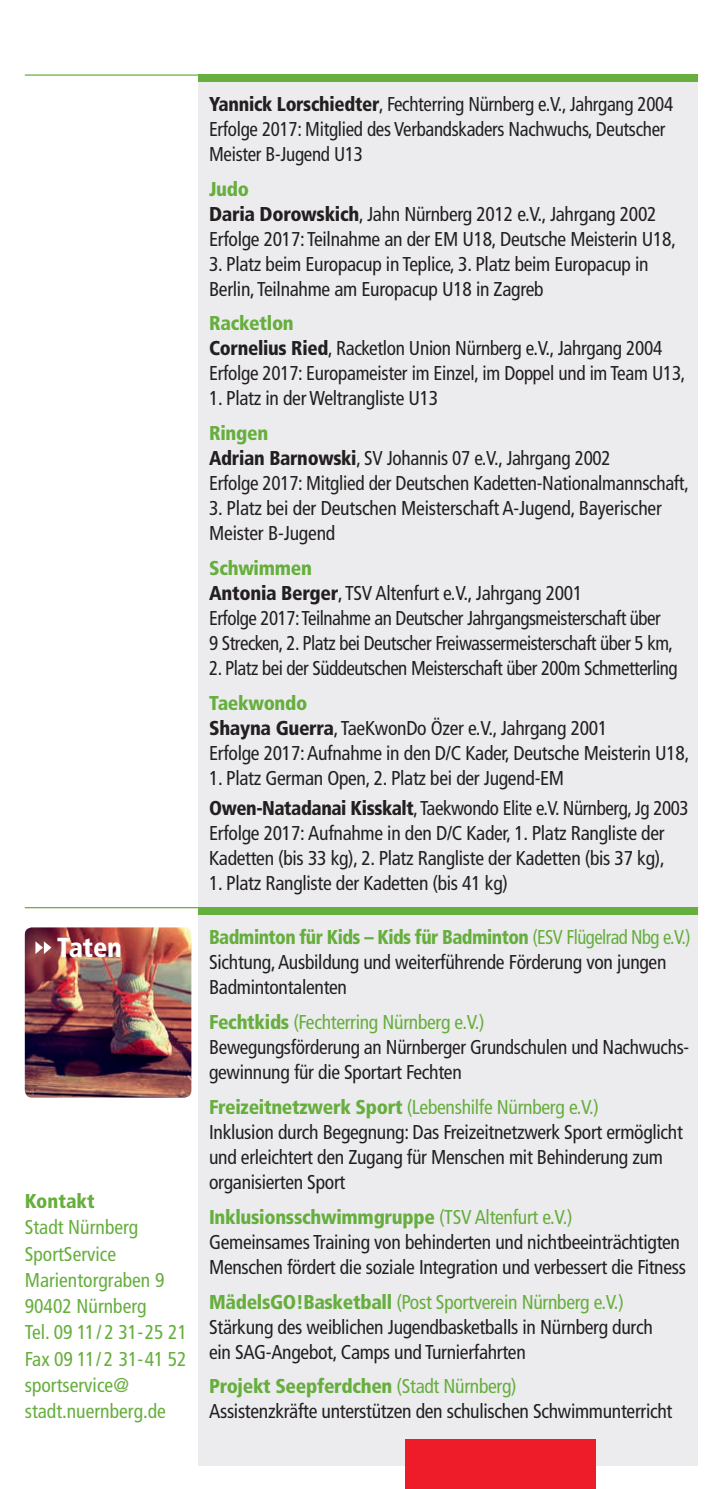
<style>
.page{position:relative;width:723px;height:1489px;background:#fff}
.page>*{position:absolute;margin:0;border:0;box-sizing:border-box;transform-origin:0 0}
.t1{font:900 condensed 27.5px "Frutiger";letter-spacing:-.01em;color:#fff}
.t2{font:condensed 20px/25px "Frutiger";letter-spacing:-.015em;color:#231f20}
.t3{font:condensed 20px/25px "Frutiger";letter-spacing:-.015em;color:#231f20;scale:.96 1}
.t4{font:condensed 20px/25px "Frutiger";letter-spacing:-.015em;color:#231f20;scale:.95 1}
.t5{font:condensed 20px/26.2px "Frutiger";color:#66ae3d}
.t6{font:900 condensed 20px "Frutiger";color:#66ae3d}
.s1{font-weight:900}
.s2{font-weight:900;color:#66ae3d}
.s3{color:#66ae3d}
</style>
<div class="page">
<img style="left:25px;top:927px;width:166px;height:170px">
<div style="left:198px;top:76px;width:500px;height:1389px;background:#ececee"></div>
<div style="left:405px;top:1439px;width:191px;height:49px;background:#ee1c28"></div>
<div style="left:198px;top:907px;width:500px;height:7px;background:#66ae3d"></div>
<hr style="left:25px;top:74px;width:673px;height:2px;background:#66ae3d">
<div style="left:198px;top:74px;width:500px;height:7px;background:#66ae3d"></div>
<svg style="left:35px;top:941px;width:16px;height:13px"></svg>
<hr style="left:25px;top:907px;width:673px;height:1px;background:#66ae3d">
<h1 class="t1" style="left:57px;top:930px;width:66px">Taten</h1>
<p class="t6" style="left:25px;top:1188px;width:71px">Kontakt</p>
<p class="t5" style="left:25px;top:1214px;width:164px">Stadt Nürnberg<br>SportService<br>Marientorgraben 9<br>90402 Nürnberg<br>Tel. 09 11/ 2 31-25 21<br>Fax 09 11/ 2 31-41 52 sportservice@ stadt.nuernberg.de</p>
<p class="t4" style="left:209px;top:91px;width:490px"><span class="s1">Yannick Lorschiedter</span>, Fechterring Nürnberg e.V., Jahrgang 2004<br>Erfolge 2017: Mitglied des Verbandskaders Nachwuchs, Deutscher<br>Meister B-Jugend U13</p>
<p class="t2" style="left:209px;top:176px;width:468px"><span class="s2">Judo<br></span><span class="s1">Daria Dorowskich</span>, Jahn Nürnberg 2012 e.V., Jahrgang 2002<br>Erfolge 2017: Teilnahme an der EM U18, Deutsche Meisterin U18,</p>
<p class="t2" style="left:209px;top:251px;width:441px">3. Platz beim Europacup in Teplice, 3. Platz beim Europacup in<br>Berlin, Teilnahme am Europacup U18 in Zagreb</p>
<p class="t3" style="left:209px;top:311px;width:498px"><span class="s2">Racketlon<br></span><span class="s1">Cornelius Ried</span>, Racketlon Union Nürnberg e.V., Jahrgang 2004<br>Erfolge 2017: Europameister im Einzel, im Doppel und im Team U13,</p>
<p class="t2" style="left:209px;top:386px;width:231px">1. Platz in der Weltrangliste U13</p>
<p class="t3" style="left:209px;top:421px;width:501px"><span class="s2">Ringen<br></span><span class="s1">Adrian Barnowski</span>, SV Johannis 07 e.V., Jahrgang 2002<br>Erfolge 2017: Mitglied der Deutschen Kadetten-Nationalmannschaft,</p>
<p class="t2" style="left:209px;top:496px;width:454px">3. Platz bei der Deutschen Meisterschaft A-Jugend, Bayerischer<br>Meister B-Jugend</p>
<p class="t2" style="left:209px;top:555px;width:465px"><span class="s2">Schwimmen<br></span><span class="s1">Antonia Berger</span>, TSV Altenfurt e.V., Jahrgang 2001<br>Erfolge 2017: Teilnahme an Deutscher Jahrgangsmeisterschaft über 9 Strecken, 2. Platz bei Deutscher Freiwassermeisterschaft über 5 km,</p>
<p class="t4" style="left:209px;top:655px;width:495px">2. Platz bei der Süddeutschen Meisterschaft über 200m Schmetterling</p>
<p class="t2" style="left:209px;top:690px;width:482px"><span class="s2">Taekwondo<br></span><span class="s1">Shayna Guerra</span>, TaeKwonDo Özer e.V., Jahrgang 2001<br>Erfolge 2017: Aufnahme in den D/C Kader, Deutsche Meisterin U18,</p>
<p class="t2" style="left:209px;top:762px;width:481px;line-height:30.2px">1. Platz German Open, 2. Platz bei der Jugend-EM<br><span class="s1">Owen-Natadanai Kisskalt</span>, Taekwondo Elite e.V. Nürnberg, Jg 2003</p>
<p class="t2" style="left:209px;top:820px;width:457px">Erfolge 2017: Aufnahme in den D/C Kader, 1. Platz Rangliste der<br>Kadetten (bis 33 kg), 2. Platz Rangliste der Kadetten (bis 37 kg),</p>
<p class="t2" style="left:209px;top:870px;width:300px">1. Platz Rangliste der Kadetten (bis 41 kg)</p>
<p class="t2" style="left:209px;top:925px;width:483px"><span class="s2">Badminton für Kids – Kids für Badminton</span> <span class="s3">(ESV Flügelrad Nbg e.V.)<br></span>Sichtung, Ausbildung und weiterführende Förderung von jungen<br>Badmintontalenten</p>
<p class="t3" style="left:209px;top:1009px;width:502px"><span class="s2">Fechtkids</span> <span class="s3">(Fechterring Nürnberg e.V.)<br></span>Bewegungsförderung an Nürnberger Grundschulen und Nachwuchs&shy;gewinnung für die Sportart Fechten</p>
<p class="t2" style="left:209px;top:1094px;width:475px"><span class="s2">Freizeitnetzwerk Sport</span> <span class="s3">(Lebenshilfe Nürnberg e.V.)<br></span>Inklusion durch Begegnung: Das Freizeitnetzwerk Sport ermöglicht und erleichtert den Zugang für Menschen mit Behinderung zum organisierten Sport</p>
<p class="t2" style="left:209px;top:1204px;width:478px"><span class="s2">Inklusionsschwimmgruppe</span> <span class="s3">(TSV Altenfurt e.V.)<br></span>Gemeinsames Training von behinderten und nichtbeeinträchtigten<br>Menschen fördert die soziale Integration und verbessert die Fitness</p>
<p class="t2" style="left:209px;top:1289px;width:445px"><span class="s2">MädelsGO!Basketball</span> <span class="s3">(Post Sportverein Nürnberg e.V.)<br></span>Stärkung des weiblichen Jugendbasketballs in Nürnberg durch ein SAG-Angebot, Camps und Turnierfahrten</p>
<p class="t2" style="left:209px;top:1373px;width:465px"><span class="s2">Projekt Seepferdchen</span> <span class="s3">(Stadt Nürnberg)<br></span>Assistenzkräfte unterstützen den schulischen Schwimmunterricht</p>
</div>
